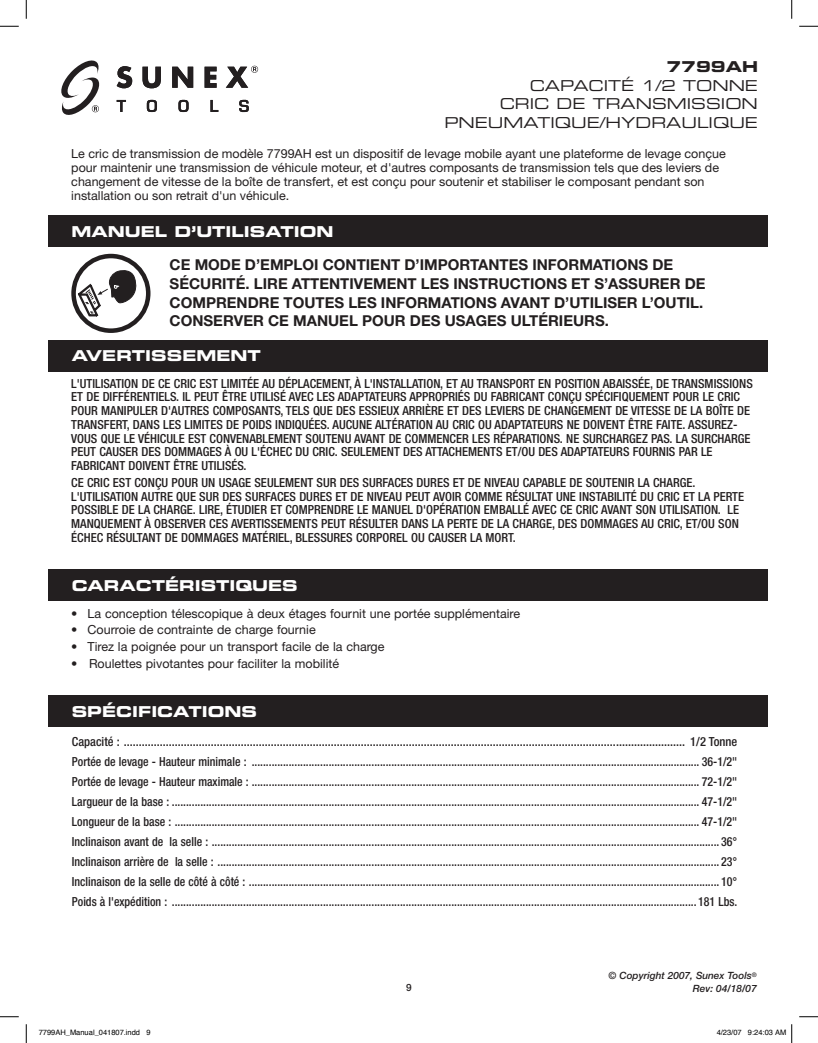
<style>
.page{position:relative;width:818px;height:1043px;background:#fff}
.page>*{position:absolute;margin:0;border:0;box-sizing:border-box;transform-origin:0 0}
.t1{font:700 15px/18.8px "Helvetica Neue LT Std";color:#231f20}
.t2{font:15px "Eurostile LT Std Bold Ex 2";color:#fff}
.t3{font:15px/18.8px "Eurostile LT Std Ex 2";color:#231f20;text-align:right}
.t4{font:15px "Eurostile LT Std Bold Ex 2";color:#231f20}
.t5{font:500 condensed 12.5px/13.8px "Helvetica Neue LT Std";color:#231f20}
.t6{font:12.5px/13.8px "Helvetica Neue LT Std";color:#231f20}
.t7{font:italic 500 10px "Helvetica Neue LT Std";color:#231f20}
.t8{font:7.5px "Helvetica";color:#000}
</style>
<div class="page">
<div style="left:49px;top:215px;width:719px;height:32px;background:#231f20"></div>
<div style="left:49px;top:340px;width:719px;height:31px;background:#231f20"></div>
<div style="left:71px;top:254px;width:79px;height:79px;border:5px solid #231f20;border-radius:50%"></div>
<svg style="left:75px;top:269px;width:63px;height:50px"></svg>
<svg style="left:117px;top:100px;width:9px;height:12px"></svg>
<svg style="left:147px;top:100px;width:10px;height:12px"></svg>
<svg style="left:178px;top:100px;width:10px;height:12px"></svg>
<svg style="left:210px;top:100px;width:8px;height:12px"></svg>
<svg style="left:239px;top:100px;width:10px;height:12px"></svg>
<svg style="left:117px;top:66px;width:15px;height:22px"></svg>
<svg style="left:142px;top:67px;width:19px;height:21px"></svg>
<svg style="left:172px;top:67px;width:21px;height:21px"></svg>
<svg style="left:204px;top:67px;width:12px;height:21px"></svg>
<svg style="left:226px;top:66px;width:32px;height:22px"></svg>
<svg style="left:61px;top:60px;width:39px;height:55px"></svg>
<div style="left:49px;top:569px;width:719px;height:32px;background:#231f20"></div>
<div style="left:49px;top:695px;width:719px;height:32px;background:#231f20"></div>
<svg style="left:0;top:25px;width:19px;height:2px"></svg>
<svg style="left:799px;top:25px;width:19px;height:2px"></svg>
<svg style="left:0;top:1016px;width:19px;height:1px"></svg>
<svg style="left:799px;top:1016px;width:19px;height:1px"></svg>
<svg style="left:25px;top:0;width:2px;height:19px"></svg>
<svg style="left:25px;top:1024px;width:2px;height:18px"></svg>
<svg style="left:791px;top:0;width:1px;height:19px"></svg>
<svg style="left:791px;top:1024px;width:1px;height:18px"></svg>
<p class="t4" style="left:666px;top:56px;width:93px">7799AH</p>
<p class="t3" style="left:444px;top:75px;width:315px">CAPACITÉ 1/2 TONNE<br>CRIC DE TRANSMISSION<br>PNEUMATIQUE/HYDRAULIQUE</p>
<p class="t6" style="left:71px;top:147px;width:656px">Le cric de transmission de modèle 7799AH est un dispositif de levage mobile ayant une plateforme de levage conçue pour maintenir une transmission de véhicule moteur, et d'autres composants de transmission tels que des leviers de changement de vitesse de la boîte de transfert, et est conçu pour soutenir et stabiliser le composant pendant son installation ou son retrait d'un véhicule.</p>
<p class="t2" style="left:71px;top:221px;width:263px">MANUEL D’UTILISATION</p>
<p class="t1" style="left:170px;top:255px;width:537px">CE MODE D’EMPLOI CONTIENT D’IMPORTANTES INFORMATIONS DE SÉCURITÉ. LIRE ATTENTIVEMENT LES INSTRUCTIONS ET S’ASSURER DE COMPRENDRE TOUTES LES INFORMATIONS AVANT D’UTILISER L’OUTIL.<br>CONSERVER CE MANUEL POUR DES USAGES ULTÉRIEURS.</p>
<p class="t2" style="left:72px;top:345px;width:191px">AVERTISSEMENT</p>
<p class="t5" style="left:71px;top:376px;width:683px">L'UTILISATION DE CE CRIC EST LIMITÉE AU DÉPLACEMENT, À L'INSTALLATION, ET AU TRANSPORT EN POSITION ABAISSÉE, DE TRANSMISSIONS ET DE DIFFÉRENTIELS. IL PEUT ÊTRE UTILISÉ AVEC LES ADAPTATEURS APPROPRIÉS DU FABRICANT CONÇU SPÉCIFIQUEMENT POUR LE CRIC POUR MANIPULER D'AUTRES COMPOSANTS, TELS QUE DES ESSIEUX ARRIÈRE ET DES LEVIERS DE CHANGEMENT DE VITESSE DE LA BOÎTE DE TRANSFERT, DANS LES LIMITES DE POIDS INDIQUÉES. AUCUNE ALTÉRATION AU CRIC OU ADAPTATEURS NE DOIVENT ÊTRE FAITE. ASSUREZ-VOUS QUE LE VÉHICULE EST CONVENABLEMENT SOUTENU AVANT DE COMMENCER LES RÉPARATIONS. NE SURCHARGEZ PAS. LA SURCHARGE PEUT CAUSER DES DOMMAGES À OU L'ÉCHEC DU CRIC. SEULEMENT DES ATTACHEMENTS ET/OU DES ADAPTATEURS FOURNIS PAR LE FABRICANT DOIVENT ÊTRE UTILISÉS.</p>
<p class="t5" style="left:71px;top:475px;width:674px">CE CRIC EST CONÇU POUR UN USAGE SEULEMENT SUR DES SURFACES DURES ET DE NIVEAU CAPABLE DE SOUTENIR LA CHARGE.<br>L'UTILISATION AUTRE QUE SUR DES SURFACES DURES ET DE NIVEAU PEUT AVOIR COMME RÉSULTAT UNE INSTABILITÉ DU CRIC ET LA PERTE POSSIBLE DE LA CHARGE. LIRE, ÉTUDIER ET COMPRENDRE LE MANUEL D'OPÉRATION EMBALLÉ AVEC CE CRIC AVANT SON UTILISATION. LE MANQUEMENT À OBSERVER CES AVERTISSEMENTS PEUT RÉSULTER DANS LA PERTE DE LA CHARGE, DES DOMMAGES AU CRIC, ET/OU SON ÉCHEC RÉSULTANT DE DOMMAGES MATÉRIEL, BLESSURES CORPOREL OU CAUSER LA MORT.</p>
<p class="t2" style="left:72px;top:575px;width:228px">CARACTÉRISTIQUES</p>
<p class="t6" style="left:71px;top:606px;width:450px">• La conception télescopique à deux étages fournit une portée supplémentaire</p>
<p class="t6" style="left:71px;top:623px;width:246px">• Courroie de contrainte de charge fournie</p>
<p class="t6" style="left:71px;top:639px;width:315px">• Tirez la poignée pour un transport facile de la charge</p>
<p class="t6" style="left:71px;top:656px;width:269px">• Roulettes pivotantes pour faciliter la mobilité</p>
<p class="t2" style="left:72px;top:700px;width:187px">SPÉCIFICATIONS</p>
<p class="t5" style="left:72px;top:731px;width:667px;line-height:20px;text-align:justify">Capacité : ........................................................................................................................................................................................... 1/2 Tonne Portée de levage - Hauteur minimale : ............................................................................................................................................................. 36-1/2" Portée de levage - Hauteur maximale : ............................................................................................................................................................. 72-1/2" Largueur de la base : ......................................................................................................................................................................................... 47-1/2" Longueur de la base : ........................................................................................................................................................................................ 47-1/2" Inclinaison avant de la selle : .................................................................................................................................................................................. 36° Inclinaison arrière de la selle : ................................................................................................................................................................................ 23° Inclinaison de la selle de côté à côté : ..................................................................................................................................................................... 10° Poids à l'expédition : ........................................................................................................................................................................................ 181 Lbs.</p>
<p class="t7" style="left:608px;top:970px;width:150px">© Copyright 2007, Sunex Tools<sup>®</sup></p>
<p class="t7" style="left:692px;top:982px;width:65px">Rev: 04/18/07</p>
<p class="t8" style="left:39px;top:1026px;width:113px">7799AH_Manual_041807.indd 9</p>
<p class="t8" style="left:716px;top:1026px;width:71px">4/23/07 9:24:03 AM</p>
</div>
